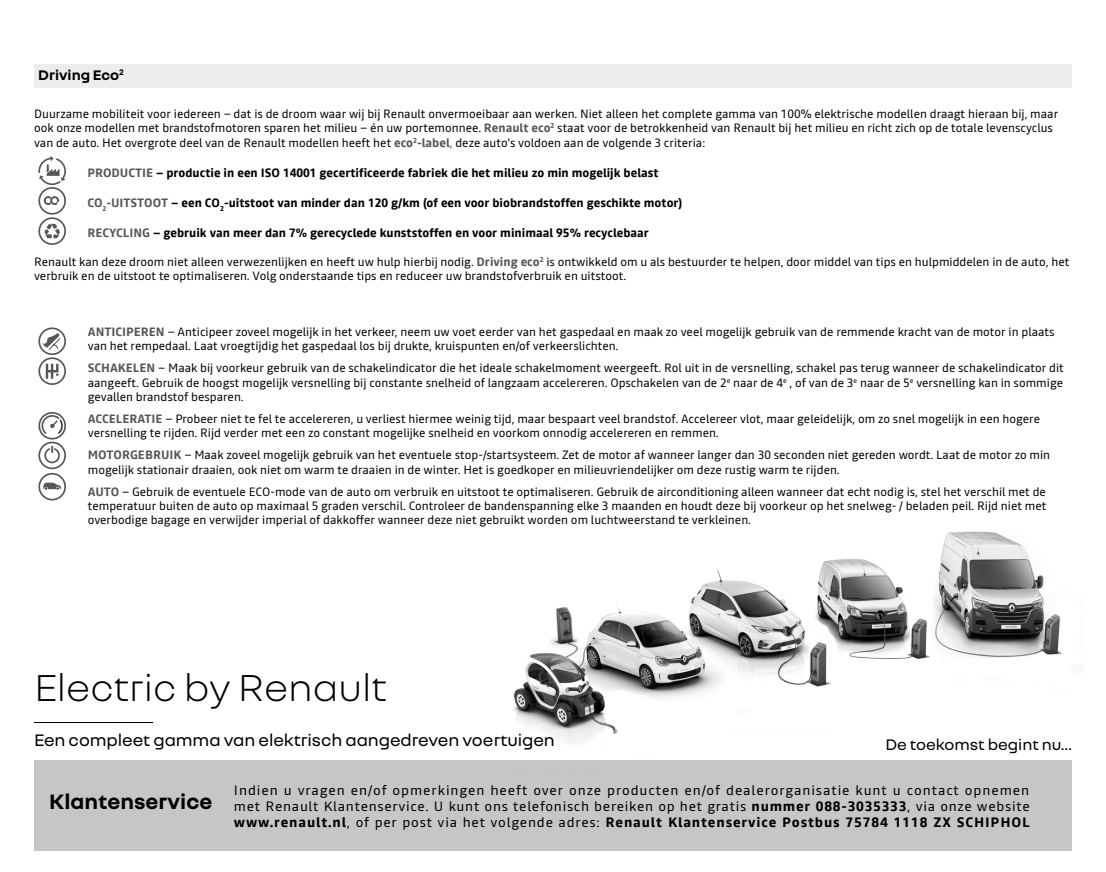
<style>
.page{position:relative;width:1106px;height:872px;background:#fff}
.page>*{position:absolute;margin:0;border:0;box-sizing:border-box;transform-origin:0 0}
.t1{font:300 40.5px "Nouvel R";color:#000}
.t2{font:700 22.5px "Nouvel R";color:#000}
.t3{font:18px "Nouvel R";letter-spacing:-.005em;color:#000}
.t4{font:16.5px "Nouvel R";color:#000}
.t5{font:700 15px "Nouvel R";color:#000}
.t6{font:13.5px/16.2px "Read";letter-spacing:.05em;color:#000;text-align:justify}
.t7{font:12px/14.4px "Read";color:#000}
.t8{font:700 12px "Read";color:#000}
.s1{font-weight:700;color:#575756}
.s2{color:#575756}
.s3{font-weight:700}
</style>
<div class="page">
<div style="left:34px;top:760px;width:1037px;height:90px;background:#c6c6c6"></div>
<svg style="left:38px;top:156px;width:28px;height:29px"></svg>
<div style="left:38px;top:187px;width:28px;height:28px;border:2px solid #575756;border-radius:50%"></div>
<svg style="left:44px;top:196px;width:15px;height:9px"></svg>
<div style="left:38px;top:217px;width:28px;height:28px;border:2px solid #575756;border-radius:50%"></div>
<svg style="left:44px;top:224px;width:16px;height:15px"></svg>
<div style="left:38px;top:327px;width:28px;height:28px;border:2px solid #575756;border-radius:50%"></div>
<svg style="left:42px;top:333px;width:19px;height:18px"></svg>
<div style="left:38px;top:412px;width:28px;height:27px;border:2px solid #575756;border-radius:50%"></div>
<svg style="left:41px;top:414px;width:23px;height:21px"></svg>
<svg style="left:39px;top:444px;width:27px;height:26px"></svg>
<div style="left:38px;top:441px;width:28px;height:28px;border:2px solid #575756;border-radius:50%"></div>
<svg style="left:43px;top:446px;width:18px;height:18px"></svg>
<div style="left:38px;top:473px;width:28px;height:27px;border:2px solid #575756;border-radius:50%"></div>
<svg style="left:43px;top:482px;width:18px;height:8px"></svg>
<div style="left:38px;top:357px;width:28px;height:28px;border:2px solid #575756;border-radius:50%"></div>
<svg style="left:46px;top:364px;width:13px;height:15px"></svg>
<hr style="left:34px;top:722px;width:119px;height:1px;background:#000">
<img style="left:513px;top:531px;width:559px;height:264px">
<div style="left:34px;top:64px;width:1037px;height:23px;background:#ededed"></div>
<p class="t5" style="left:38px;top:65px;width:87px">Driving Eco<sup>2</sup></p>
<p class="t7" style="left:34px;top:106px;width:1025px">Duurzame mobiliteit voor iedereen – dat is de droom waar wij bij Renault onvermoeibaar aan werken. Niet alleen het complete gamma van 100% elektrische modellen draagt hieraan bij, maar ook onze modellen met brandstofmotoren sparen het milieu – én uw portemonnee. <span class="s1">Renault eco</span><sup>2</sup> staat voor de betrokkenheid van Renault bij het milieu en richt zich op de totale levenscyclus van de auto. Het overgrote deel van de Renault modellen heeft het <span class="s1">eco</span><sup>2</sup><span class="s1">-label</span><span class="s2">,</span> deze auto’s voldoen aan de volgende 3 criteria:</p>
<p class="t8" style="left:87px;top:164px;width:572px"><span class="s2">PRODUCTIE</span> – productie in een ISO 14001 gecertificeerde fabriek die het milieu zo min mogelijk belast</p>
<p class="t8" style="left:87px;top:194px;width:596px"><span class="s2">CO</span><sub>2</sub><span class="s2">-UITSTOOT</span> – een CO<sub>2</sub>-uitstoot van minder dan 120 g/km (of een voor biobrandstoffen geschikte motor)</p>
<p class="t8" style="left:87px;top:224px;width:563px"><span class="s2">RECYCLING</span> – gebruik van meer dan 7% gerecyclede kunststoffen en voor minimaal 95% recyclebaar</p>
<p class="t7" style="left:34px;top:254px;width:1036px">Renault kan deze droom niet alleen verwezenlijken en heeft uw hulp hierbij nodig. <span class="s1">Driving eco</span><sup>2</sup> is ontwikkeld om u als bestuurder te helpen, door middel van tips en hulpmiddelen in de auto, het verbruik en de uitstoot te optimaliseren. Volg onderstaande tips en reduceer uw brandstofverbruik en uitstoot.</p>
<p class="t7" style="left:88px;top:324px;width:968px"><span class="s1">ANTICIPEREN</span> – Anticipeer zoveel mogelijk in het verkeer, neem uw voet eerder van het gaspedaal en maak zo veel mogelijk gebruik van de remmende kracht van de motor in plaats van het rempedaal. Laat vroegtijdig het gaspedaal los bij drukte, kruispunten en/of verkeerslichten.</p>
<p class="t7" style="left:88px;top:361px;width:977px;text-align:justify"><span class="s1">SCHAKELEN</span> – Maak bij voorkeur gebruik van de schakelindicator die het ideale schakelmoment weergeeft. Rol uit in de versnelling, schakel pas terug wanneer de schakelindicator dit aangeeft. Gebruik de hoogst mogelijk versnelling bij constante snelheid of langzaam accelereren. Opschakelen van de 2<sup>e</sup> naar de 4<sup>e</sup> , of van de 3<sup>e</sup> naar de 5<sup>e</sup> versnelling kan in sommige gevallen brandstof besparen.</p>
<p class="t7" style="left:88px;top:411px;width:953px"><span class="s1">ACCELERATIE</span> – Probeer niet te fel te accelereren, u verliest hiermee weinig tijd, maar bespaart veel brandstof. Accelereer vlot, maar geleidelijk, om zo snel mogelijk in een hogere versnelling te rijden. Rijd verder met een zo constant mogelijke snelheid en voorkom onnodig accelereren en remmen.</p>
<p class="t7" style="left:88px;top:448px;width:964px"><span class="s1">MOTORGEBRUIK</span> – Maak zoveel mogelijk gebruik van het eventuele stop-/startsysteem. Zet de motor af wanneer langer dan 30 seconden niet gereden wordt. Laat de motor zo min mogelijk stationair draaien, ook niet om warm te draaien in de winter. Het is goedkoper en milieuvriendelijker om deze rustig warm te rijden.</p>
<p class="t7" style="left:88px;top:484px;width:960px;text-align:justify"><span class="s1">AUTO</span> – Gebruik de eventuele ECO-mode van de auto om verbruik en uitstoot te optimaliseren. Gebruik de airconditioning alleen wanneer dat echt nodig is, stel het verschil met de temperatuur buiten de auto op maximaal 5 graden verschil. Controleer de bandenspanning elke 3 maanden en houdt deze bij voorkeur op het snelweg- / beladen peil. Rijd niet met overbodige bagage en verwijder imperial of dakkoffer wanneer deze niet gebruikt worden om luchtweerstand te verkleinen.</p>
<h1 class="t1" style="left:34px;top:661px;width:354px">Electric by Renault</h1>
<h3 class="t3" style="left:34px;top:729px;width:522px">Een compleet gamma van elektrisch aangedreven voertuigen</h3>
<h3 class="t4" style="left:885px;top:734px;width:188px">De toekomst begint nu…</h3>
<p class="t6" style="left:234px;top:781px;width:797px">Indien u vragen en/of opmerkingen heeft over onze producten en/of dealerorganisatie kunt u contact opnemen met Renault Klantenservice. U kunt ons telefonisch bereiken op het gratis <span class="s3">nummer 088-3035333</span>, via onze website <span class="s3">www.renault.nl</span>, of per post via het volgende adres: <span class="s3">Renault Klantenservice Postbus 75784 1118 ZX SCHIPHOL</span></p>
<h2 class="t2" style="left:49px;top:786px;width:165px">Klantenservice</h2>
</div>
